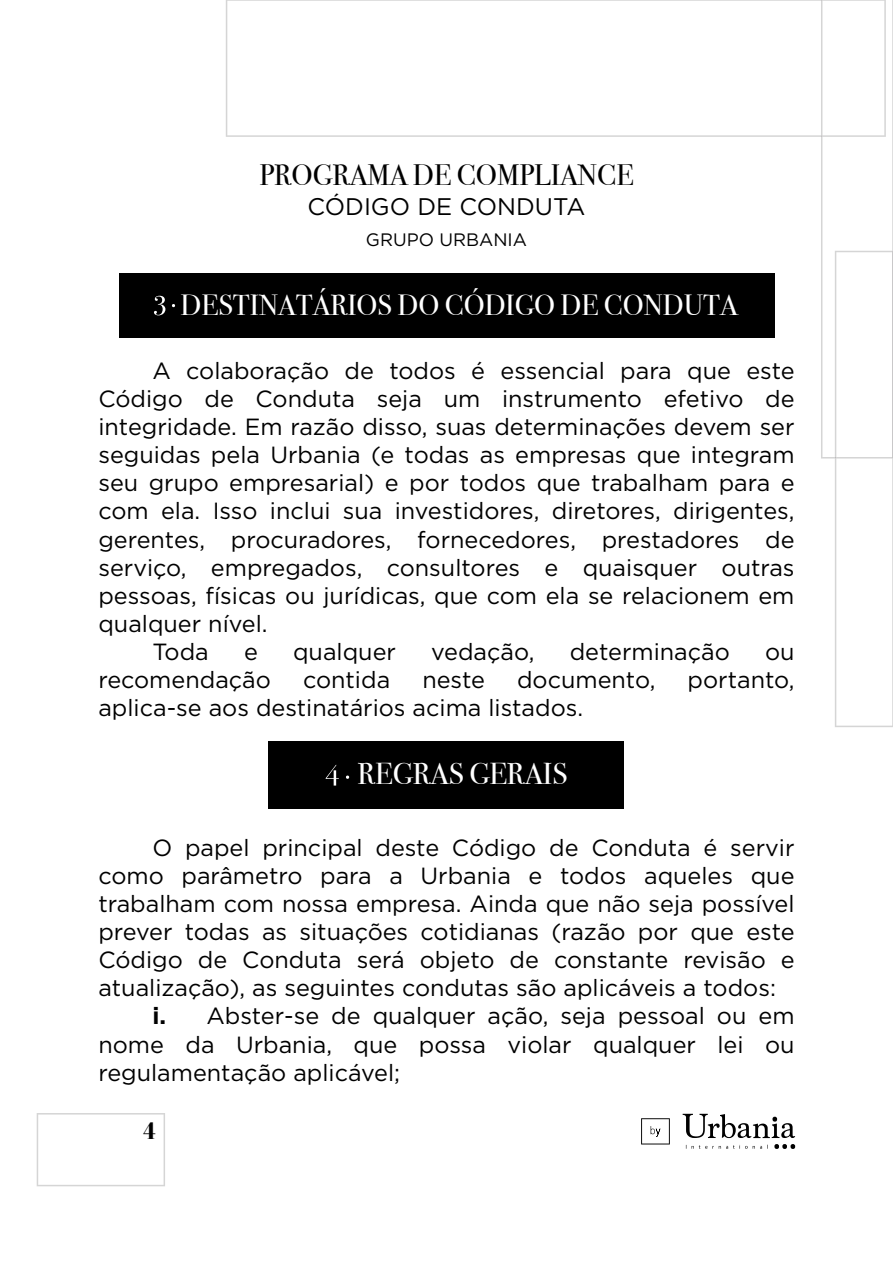
<style>
.page{position:relative;width:893px;height:1263px;background:#fff}
.page>*{position:absolute;margin:0;border:0;box-sizing:border-box;transform-origin:0 0}
.t1{font:30.15px "Bodoni Svty Two OSITCTT";color:#fff}
.t2{font:29.55px "Bodoni Svty Two ITCTT";color:#000}
.t3{font:29.1px "Bodoni Svty Two OSITCTT";color:#fff}
.t4{font:700 25.8px "Bodoni FLF";color:#000}
.t5{font:24px "Gotham";color:#000}
.t6{font:23.4px "Gotham";color:#000}
.t7{font:18px "Gotham";color:#000}
.s1{font-weight:700}
</style>
<div class="page">
<svg style="left:226px;top:0;width:595px;height:137px"></svg>
<svg style="left:821px;top:0;width:72px;height:727px"></svg>
<div style="left:119px;top:273px;width:655px;height:65px;background:#000"></div>
<svg style="left:154px;top:296px;width:11px;height:19px"></svg>
<div style="left:269px;top:741px;width:355px;height:68px;background:#000"></div>
<svg style="left:326px;top:765px;width:13px;height:20px"></svg>
<svg style="left:346px;top:775px;width:3px;height:4px"></svg>
<svg style="left:641px;top:1118px;width:29px;height:26px"></svg>
<svg style="left:683px;top:1114px;width:112px;height:35px"></svg>
<svg style="left:37px;top:1113px;width:128px;height:73px"></svg>
<p class="t2" style="left:259px;top:150px;width:376px">PROGRAMA DE COMPLIANCE</p>
<p class="t5" style="left:308px;top:191px;width:279px">CÓDIGO DE CONDUTA</p>
<p class="t7" style="left:366px;top:228px;width:163px">GRUPO URBANIA</p>
<p class="t3" style="left:181px;top:288px;width:559px">DESTINATÁRIOS DO CÓDIGO DE CONDUTA</p>
<p class="t6" style="left:152px;top:356px;width:644px">A colaboração de todos é essencial para que este</p>
<p class="t6" style="left:98px;top:384px;width:698px">Código de Conduta seja um instrumento efetivo de</p>
<p class="t6" style="left:98px;top:412px;width:698px">integridade. Em razão disso, suas determinações devem ser</p>
<p class="t6" style="left:98px;top:440px;width:698px">seguidas pela Urbania (e todas as empresas que integram</p>
<p class="t6" style="left:98px;top:468px;width:698px">seu grupo empresarial) e por todos que trabalham para e</p>
<p class="t6" style="left:98px;top:496px;width:698px">com ela. Isso inclui sua investidores, diretores, dirigentes,</p>
<p class="t6" style="left:98px;top:524px;width:698px">gerentes, procuradores, fornecedores, prestadores de</p>
<p class="t6" style="left:98px;top:552px;width:698px">serviço, empregados, consultores e quaisquer outras</p>
<p class="t6" style="left:98px;top:580px;width:698px">pessoas, físicas ou jurídicas, que com ela se relacionem em</p>
<p class="t6" style="left:98px;top:608px;width:171px">qualquer nível.</p>
<p class="t6" style="left:152px;top:636px;width:58px">Toda</p>
<p class="t6" style="left:244px;top:636px;width:15px">e</p>
<p class="t6" style="left:293px;top:636px;width:104px">qualquer</p>
<p class="t6" style="left:431px;top:636px;width:105px">vedação,</p>
<p class="t6" style="left:570px;top:636px;width:162px">determinação</p>
<p class="t6" style="left:765px;top:636px;width:31px">ou</p>
<p class="t6" style="left:98px;top:664px;width:174px">recomendação</p>
<p class="t6" style="left:303px;top:664px;width:89px">contida</p>
<p class="t6" style="left:422px;top:664px;width:64px">neste</p>
<p class="t6" style="left:517px;top:664px;width:140px">documento,</p>
<p class="t6" style="left:688px;top:664px;width:108px">portanto,</p>
<p class="t6" style="left:98px;top:693px;width:486px">aplica-se aos destinatários acima listados.</p>
<p class="t1" style="left:357px;top:756px;width:211px">REGRAS GERAIS</p>
<p class="t6" style="left:152px;top:833px;width:644px">O papel principal deste Código de Conduta é servir</p>
<p class="t6" style="left:98px;top:861px;width:698px">como parâmetro para a Urbania e todos aqueles que</p>
<p class="t6" style="left:98px;top:889px;width:698px">trabalham com nossa empresa. Ainda que não seja possível</p>
<p class="t6" style="left:98px;top:917px;width:698px">prever todas as situações cotidianas (razão por que este</p>
<p class="t6" style="left:98px;top:945px;width:698px">Código de Conduta será objeto de constante revisão e</p>
<p class="t6" style="left:98px;top:973px;width:679px">atualização), as seguintes condutas são aplicáveis a todos:</p>
<p class="t6" style="left:152px;top:1001px;width:644px"><span class="s1">i.</span> Abster-se de qualquer ação, seja pessoal ou em</p>
<p class="t6" style="left:98px;top:1029px;width:698px">nome da Urbania, que possa violar qualquer lei ou</p>
<p class="t6" style="left:98px;top:1057px;width:303px">regulamentação aplicável;</p>
<p class="t4" style="left:142px;top:1116px;width:17px">4</p>
</div>
